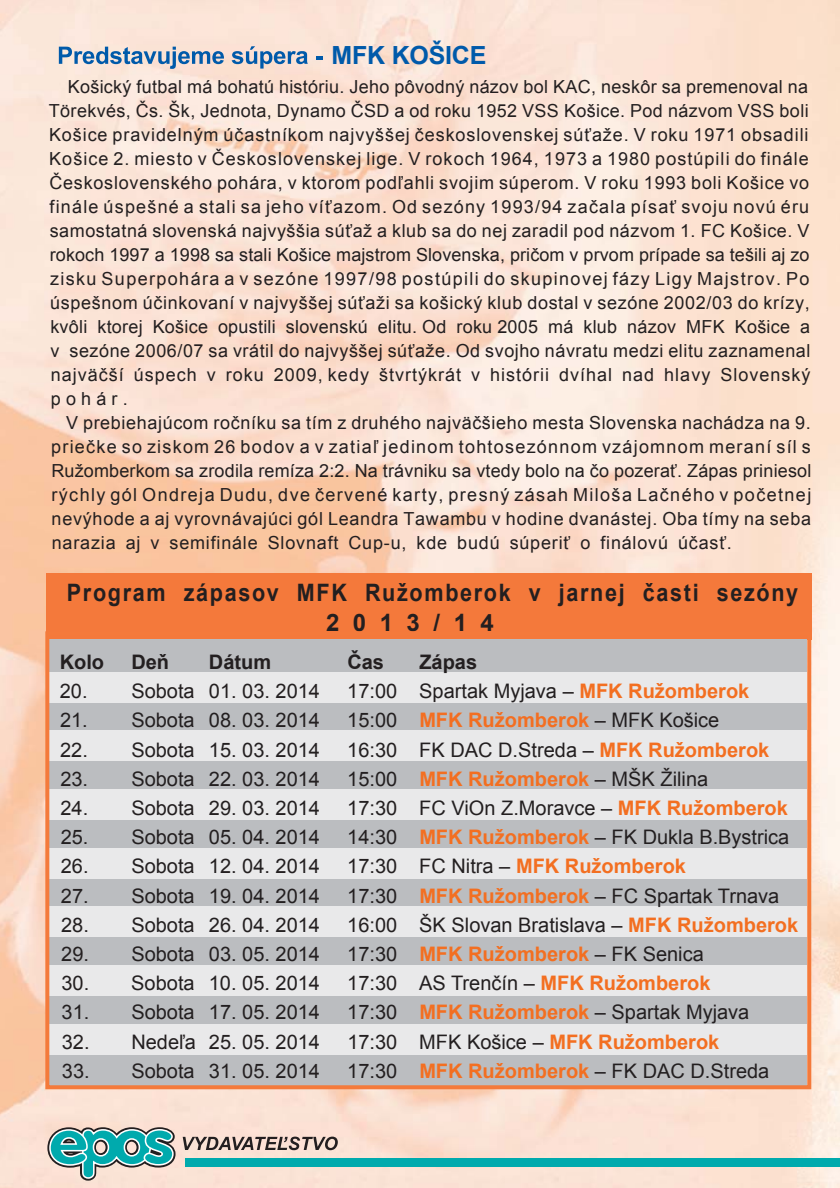
<style>
.page{position:relative;width:840px;height:1188px;background:#fff}
.page>*{position:absolute;margin:0;border:0;box-sizing:border-box;transform-origin:0 0}
.t1{font:700 25px "Arial";letter-spacing:-.01em;color:#005aaa}
.t2{font:700 24px/30px "Arial";letter-spacing:.075em;color:#231f20;scale:.9 1}
.t3{font:20px "Arial";color:#231f20}
.t4{font:700 20px "Arial";color:#231f20}
.t5{font:18px/24px "Arial";letter-spacing:.035em;color:#231f20}
.s1{font-weight:700;color:#f36f21}
.s2{font-weight:700;color:#f36e21}
</style>
<div class="page">
<img style="left:0;top:0;width:840px;height:1188px">
<svg style="left:59px;top:47px;width:165px;height:22px"></svg>
<svg style="left:232px;top:46px;width:76px;height:23px"></svg>
<svg style="left:316px;top:56px;width:7px;height:3px"></svg>
<svg style="left:45px;top:1125px;width:293px;height:58px"></svg>
<div style="left:185px;top:1158px;width:655px;height:9px;background:#00aaad"></div>
<div style="left:46px;top:573px;width:765px;height:67px;background:#f4793b"></div>
<div style="left:49px;top:639px;width:758px;height:37px;background:#bbbdc0"></div>
<div style="left:49px;top:672px;width:758px;height:33px;background:#e9e9ea"></div>
<div style="left:49px;top:703px;width:758px;height:30px;background:#bbbdc0"></div>
<div style="left:49px;top:731px;width:758px;height:33px;background:#e9e9ea"></div>
<div style="left:49px;top:762px;width:758px;height:30px;background:#bbbdc0"></div>
<div style="left:49px;top:789px;width:758px;height:34px;background:#e9e9ea"></div>
<div style="left:49px;top:820px;width:758px;height:30px;background:#bbbdc0"></div>
<div style="left:49px;top:848px;width:758px;height:33px;background:#e9e9ea"></div>
<div style="left:49px;top:879px;width:758px;height:30px;background:#bbbdc0"></div>
<div style="left:49px;top:907px;width:758px;height:33px;background:#e9e9ea"></div>
<div style="left:49px;top:938px;width:758px;height:30px;background:#bbbdc0"></div>
<div style="left:49px;top:965px;width:758px;height:34px;background:#e9e9ea"></div>
<div style="left:49px;top:996px;width:758px;height:30px;background:#bbbdc0"></div>
<div style="left:49px;top:1024px;width:758px;height:33px;background:#e9e9ea"></div>
<div style="left:49px;top:1055px;width:758px;height:30px;background:#bbbdc0"></div>
<div style="left:45px;top:631px;width:766px;height:458px;border:4px solid #f47a3b"></div>
<h1 class="t1" style="left:332px;top:41px;width:156px">MFK KOŠICE</h1>
<p class="t5" style="left:49px;top:74px;width:763px;text-indent:19px">Košický futbal má bohatú históriu. Jeho pôvodný názov bol KAC, neskôr sa premenoval na Törekvés, Čs. Šk, Jednota, Dynamo ČSD a od roku 1952 VSS Košice. Pod názvom VSS boli Košice pravidelným účastníkom najvyššej československej súťaže. V roku 1971 obsadili Košice 2. miesto v Československej lige. V rokoch 1964, 1973 a 1980 postúpili do finále Československého pohára, v ktorom podľahli svojim súperom. V roku 1993 boli Košice vo finále úspešné a stali sa jeho víťazom. Od sezóny 1993/94 začala písať svoju novú éru samostatná slovenská najvyššia súťaž a klub sa do nej zaradil pod názvom 1. FC Košice. V rokoch 1997 a 1998 sa stali Košice majstrom Slovenska, pričom v prvom prípade sa tešili aj zo zisku Superpohára a v sezóne 1997/98 postúpili do skupinovej fázy Ligy Majstrov. Po úspešnom účinkovaní v najvyššej súťaži sa košický klub dostal v sezóne 2002/03 do krízy, kvôli ktorej Košice opustili slovenskú elitu. Od roku 2005 má klub názov MFK Košice a v sezóne 2006/07 sa vrátil do najvyššej súťaže. Od svojho návratu medzi elitu zaznamenal najväčší úspech v roku 2009, kedy štvrtýkrát v histórii dvíhal nad hlavy Slovenský pohár.</p>
<p class="t5" style="left:51px;top:410px;width:762px;text-align:justify;text-indent:15px">V prebiehajúcom ročníku sa tím z druhého najväčšieho mesta Slovenska nachádza na 9. priečke so ziskom 26 bodov a v zatiaľ jedinom tohtosezónnom vzájomnom meraní síl s Ružomberkom sa zrodila remíza 2:2. Na trávniku sa vtedy bolo na čo pozerať. Zápas priniesol rýchly gól Ondreja Dudu, dve červené karty, presný zásah Miloša Lačného v početnej nevýhode a aj vyrovnávajúci gól Leandra Tawambu v hodine dvanástej. Oba tímy na seba narazia aj v semifinále Slovnaft Cup-u, kde budú súperiť o finálovú účasť.</p>
<h2 class="t2" style="left:326px;top:577px;width:526px;text-indent:-259px">Program zápasov MFK Ružomberok v jarnej časti sezóny<br>2013/14</h2>
<p class="t4" style="left:60px;top:651px;width:46px">Kolo</p>
<p class="t4" style="left:131px;top:651px;width:39px">Deň</p>
<p class="t4" style="left:209px;top:651px;width:64px">Dátum</p>
<p class="t4" style="left:347px;top:651px;width:38px">Čas</p>
<p class="t4" style="left:419px;top:651px;width:59px">Zápas</p>
<p class="t3" style="left:60px;top:680px;width:262px">20. Sobota 01. 03. 2014</p>
<p class="t3" style="left:347px;top:680px;width:404px">17:00 Spartak Myjava – <span class="s1">MFK Ružomberok</span></p>
<p class="t3" style="left:60px;top:709px;width:262px">21. Sobota 08. 03. 2014</p>
<p class="t3" style="left:347px;top:709px;width:374px">15:00 <span class="s2">MFK Ružomberok</span> – MFK Košice</p>
<p class="t3" style="left:60px;top:738px;width:261px">22. Sobota 15. 03. 2014</p>
<p class="t3" style="left:347px;top:738px;width:424px">16:30 FK DAC D.Streda – <span class="s1">MFK Ružomberok</span></p>
<p class="t3" style="left:60px;top:768px;width:261px">23. Sobota 22. 03. 2014</p>
<p class="t3" style="left:347px;top:768px;width:362px">15:00 <span class="s1">MFK Ružomberok</span> – MŠK Žilina</p>
<p class="t3" style="left:61px;top:797px;width:261px">24. Sobota 29. 03. 2014</p>
<p class="t3" style="left:347px;top:797px;width:442px">17:30 FC ViOn Z.Moravce – <span class="s1">MFK Ružomberok</span></p>
<p class="t3" style="left:61px;top:826px;width:261px">25. Sobota 05. 04. 2014</p>
<p class="t3" style="left:347px;top:826px;width:444px">14:30 <span class="s1">MFK Ružomberok</span> – FK Dukla B.Bystrica</p>
<p class="t3" style="left:61px;top:855px;width:261px">26. Sobota 12. 04. 2014</p>
<p class="t3" style="left:347px;top:855px;width:340px">17:30 FC Nitra – <span class="s1">MFK Ružomberok</span></p>
<p class="t3" style="left:61px;top:884px;width:261px">27. Sobota 19. 04. 2014</p>
<p class="t3" style="left:347px;top:884px;width:434px">17:30 <span class="s1">MFK Ružomberok</span> – FC Spartak Trnava</p>
<p class="t3" style="left:61px;top:914px;width:260px">28. Sobota 26. 04. 2014</p>
<p class="t3" style="left:347px;top:914px;width:452px">16:00 ŠK Slovan Bratislava – <span class="s1">MFK Ružomberok</span></p>
<p class="t3" style="left:61px;top:943px;width:260px">29. Sobota 03. 05. 2014</p>
<p class="t3" style="left:347px;top:943px;width:358px">17:30 <span class="s1">MFK Ružomberok</span> – FK Senica</p>
<p class="t3" style="left:61px;top:972px;width:260px">30. Sobota 10. 05. 2014</p>
<p class="t3" style="left:347px;top:972px;width:365px">17:30 AS Trenčín – <span class="s1">MFK Ružomberok</span></p>
<p class="t3" style="left:62px;top:1001px;width:260px">31. Sobota 17. 05. 2014</p>
<p class="t3" style="left:347px;top:1001px;width:404px">17:30 <span class="s1">MFK Ružomberok</span> – Spartak Myjava</p>
<p class="t3" style="left:62px;top:1030px;width:260px">32. Nedeľa 25. 05. 2014</p>
<p class="t3" style="left:347px;top:1030px;width:374px">17:30 MFK Košice – <span class="s1">MFK Ružomberok</span></p>
<p class="t3" style="left:62px;top:1060px;width:260px">33. Sobota 31. 05. 2014</p>
<p class="t3" style="left:347px;top:1060px;width:424px">17:30 <span class="s1">MFK Ružomberok</span> – FK DAC D.Streda</p>
</div>
